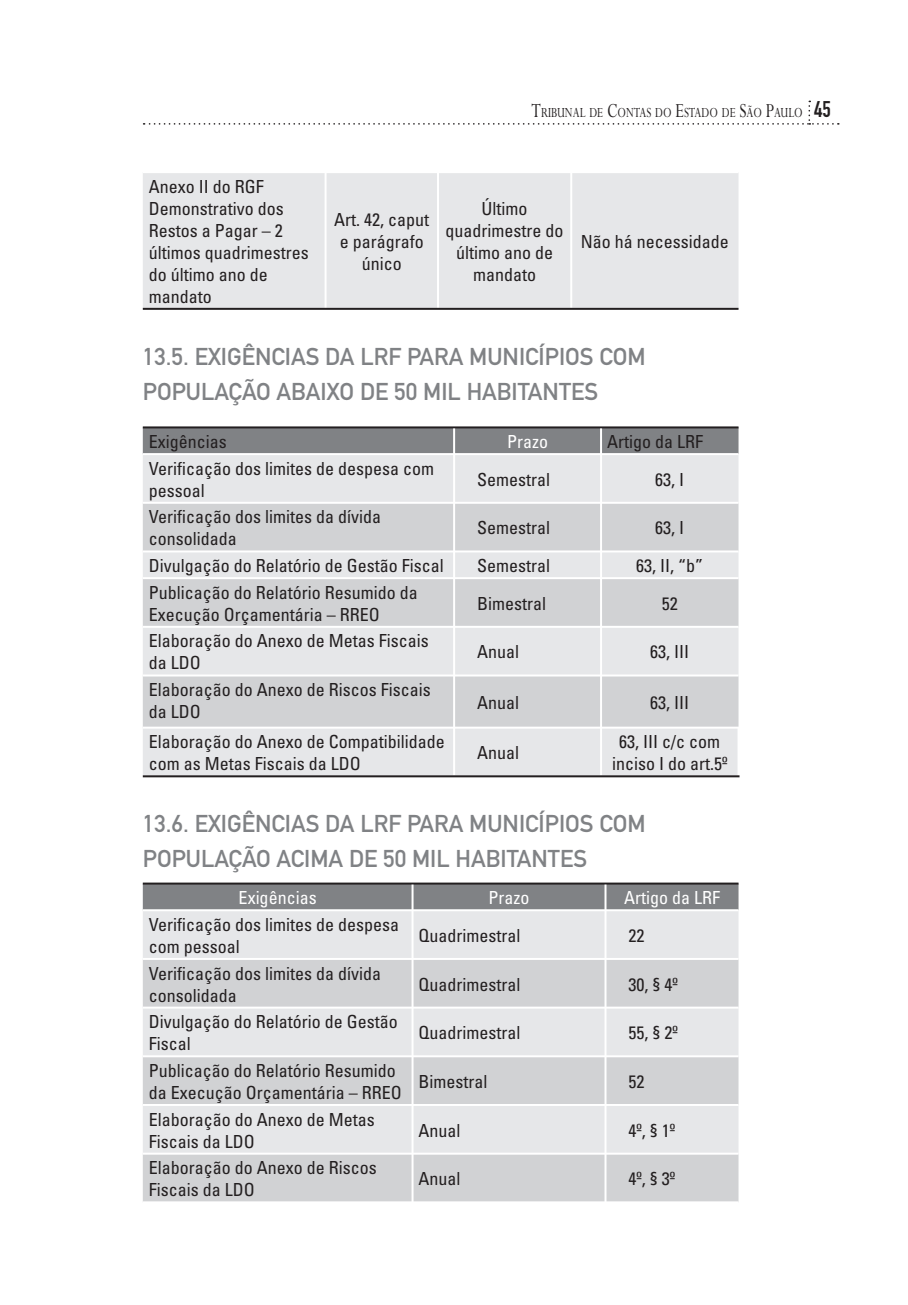
<style>
.page{position:relative;width:908px;height:1305px;background:#fff}
.page>*{position:absolute;margin:0;border:0;box-sizing:border-box;transform-origin:0 0}
.t1{font:24px/34.8px "DIN Mittelschrift Std";color:#808285}
.t2{font:22.4px "DIN Engschrift Std";color:#231f20}
.t3{font:condensed 18px/22px "Univers";color:#231f20}
.t4{font:condensed 18px "Univers";color:#fff}
.t5{font:15.6px "Perpetua";color:#231f20;scale:.75 1}
.s1{font-size:22.4px}
</style>
<div class="page">
<svg style="left:144px;top:101px;width:694px;height:24px"></svg>
<div style="left:143px;top:173px;width:595px;height:135px;background:#e6e7e9"></div>
<hr style="left:324px;top:173px;width:2px;height:135px;background:#fff">
<hr style="left:437px;top:173px;width:2px;height:135px;background:#fff">
<hr style="left:570px;top:173px;width:2px;height:135px;background:#fff">
<hr style="left:143px;top:308px;width:428px;height:2px;background:#231f20">
<hr style="left:571px;top:308px;width:167px;height:2px;background:#231f20">
<div style="left:143px;top:428px;width:595px;height:25px;background:#808285"></div>
<div style="left:143px;top:455px;width:595px;height:320px;background:#e6e7e9"></div>
<svg style="left:143px;top:504px;width:595px;height:222px;background:#d8d9db"></svg>
<hr style="left:143px;top:426px;width:458px;height:2px;background:#231f20">
<hr style="left:601px;top:426px;width:137px;height:2px;background:#231f20">
<hr style="left:453px;top:428px;width:2px;height:25px;background:#fff">
<hr style="left:600px;top:428px;width:2px;height:25px;background:#fff">
<hr style="left:453px;top:455px;width:2px;height:47px;background:#fff">
<hr style="left:600px;top:455px;width:2px;height:47px;background:#fff">
<hr style="left:143px;top:502px;width:458px;height:2px;background:#fff">
<hr style="left:453px;top:504px;width:2px;height:46px;background:#fff">
<hr style="left:601px;top:502px;width:137px;height:2px;background:#fff">
<hr style="left:600px;top:504px;width:2px;height:46px;background:#fff">
<hr style="left:143px;top:550px;width:458px;height:2px;background:#fff">
<hr style="left:453px;top:552px;width:2px;height:25px;background:#fff">
<hr style="left:601px;top:550px;width:137px;height:2px;background:#fff">
<hr style="left:600px;top:552px;width:2px;height:25px;background:#fff">
<hr style="left:143px;top:577px;width:458px;height:2px;background:#fff">
<hr style="left:453px;top:579px;width:2px;height:47px;background:#fff">
<hr style="left:601px;top:577px;width:137px;height:2px;background:#fff">
<hr style="left:600px;top:579px;width:2px;height:47px;background:#fff">
<hr style="left:143px;top:626px;width:458px;height:2px;background:#fff">
<hr style="left:453px;top:628px;width:2px;height:46px;background:#fff">
<hr style="left:601px;top:626px;width:137px;height:2px;background:#fff">
<hr style="left:600px;top:628px;width:2px;height:46px;background:#fff">
<hr style="left:143px;top:674px;width:458px;height:2px;background:#fff">
<hr style="left:453px;top:676px;width:2px;height:50px;background:#fff">
<hr style="left:601px;top:674px;width:137px;height:2px;background:#fff">
<hr style="left:600px;top:676px;width:2px;height:50px;background:#fff">
<hr style="left:143px;top:726px;width:458px;height:2px;background:#fff">
<hr style="left:453px;top:728px;width:2px;height:47px;background:#fff">
<hr style="left:601px;top:726px;width:138px;height:2px;background:#fff">
<hr style="left:600px;top:728px;width:2px;height:47px;background:#fff">
<hr style="left:737px;top:728px;width:2px;height:47px;background:#fff">
<hr style="left:143px;top:775px;width:458px;height:2px;background:#231f20">
<hr style="left:601px;top:775px;width:138px;height:2px;background:#231f20">
<div style="left:143px;top:884px;width:595px;height:25px;background:#808285"></div>
<div style="left:143px;top:911px;width:595px;height:47px;background:#e6e7e9"></div>
<svg style="left:143px;top:960px;width:595px;height:241px;background:#d9dadc"></svg>
<hr style="left:143px;top:882px;width:462px;height:2px;background:#231f20">
<hr style="left:605px;top:882px;width:133px;height:2px;background:#231f20">
<hr style="left:411px;top:884px;width:2px;height:25px;background:#fff">
<hr style="left:604px;top:884px;width:2px;height:25px;background:#fff">
<hr style="left:411px;top:911px;width:2px;height:47px;background:#fff">
<hr style="left:604px;top:911px;width:2px;height:47px;background:#fff">
<hr style="left:411px;top:960px;width:2px;height:46px;background:#fff">
<hr style="left:604px;top:960px;width:2px;height:46px;background:#fff">
<hr style="left:143px;top:1006px;width:462px;height:2px;background:#fff">
<hr style="left:411px;top:1008px;width:2px;height:47px;background:#fff">
<hr style="left:605px;top:1006px;width:133px;height:2px;background:#fff">
<hr style="left:604px;top:1008px;width:2px;height:47px;background:#fff">
<hr style="left:143px;top:1055px;width:462px;height:2px;background:#fff">
<hr style="left:411px;top:1057px;width:2px;height:47px;background:#fff">
<hr style="left:605px;top:1055px;width:133px;height:2px;background:#fff">
<hr style="left:604px;top:1057px;width:2px;height:47px;background:#fff">
<hr style="left:143px;top:1104px;width:462px;height:2px;background:#fff">
<hr style="left:411px;top:1106px;width:2px;height:46px;background:#fff">
<hr style="left:605px;top:1104px;width:133px;height:2px;background:#fff">
<hr style="left:604px;top:1106px;width:2px;height:46px;background:#fff">
<hr style="left:143px;top:1152px;width:462px;height:2px;background:#fff">
<hr style="left:411px;top:1154px;width:2px;height:47px;background:#fff">
<hr style="left:605px;top:1152px;width:133px;height:2px;background:#fff">
<hr style="left:604px;top:1154px;width:2px;height:47px;background:#fff">
<p class="t5" style="left:531px;top:107px;width:363px"><span class="s1">T</span>RIBUNAL DE <span class="s1">C</span>ONTAS DO <span class="s1">E</span>STADO DE <span class="s1">S</span>ÃO <span class="s1">P</span>AULO</p>
<p class="t2" style="left:814px;top:101px;width:18px">45</p>
<p class="t3" style="left:149px;top:177px;width:161px">Anexo II do RGF<br>Demonstrativo dos<br>Restos a Pagar – 2 últimos quadrimestres do último ano de mandato</p>
<p class="t3" style="left:334px;top:210px;width:96px;text-align:center">Art. 42, caput e parágrafo único</p>
<p class="t3" style="left:445px;top:199px;width:119px;text-align:center">Último quadrimestre do último ano de mandato</p>
<p class="t3" style="left:580px;top:232px;width:149px">Não há necessidade</p>
<h1 class="t1" style="left:143px;top:341px;width:504px">13.5. EXIGÊNCIAS DA LRF PARA MUNICÍPIOS COM<br>POPULAÇÃO ABAIXO DE 50 MIL HABITANTES</h1>
<p class="t3" style="left:149px;top:432px;width:79px">Exigências</p>
<p class="t4" style="left:507px;top:435px;width:43px">Prazo</p>
<p class="t3" style="left:607px;top:432px;width:97px">Artigo da LRF</p>
<p class="t3" style="left:149px;top:459px;width:287px">Verificação dos limites de despesa com pessoal</p>
<p class="t3" style="left:477px;top:470px;width:74px">Semestral</p>
<p class="t3" style="left:655px;top:470px;width:30px">63, I</p>
<p class="t3" style="left:149px;top:507px;width:234px">Verificação dos limites da dívida consolidada</p>
<p class="t3" style="left:477px;top:518px;width:74px">Semestral</p>
<p class="t3" style="left:655px;top:518px;width:30px">63, I</p>
<p class="t3" style="left:149px;top:556px;width:296px">Divulgação do Relatório de Gestão Fiscal</p>
<p class="t3" style="left:477px;top:556px;width:74px">Semestral</p>
<p class="t3" style="left:636px;top:556px;width:68px">63, II, “b”</p>
<p class="t3" style="left:149px;top:583px;width:270px">Publicação do Relatório Resumido da<br>Execução Orçamentária – RREO</p>
<p class="t3" style="left:477px;top:594px;width:70px">Bimestral</p>
<p class="t3" style="left:661px;top:594px;width:17px">52</p>
<p class="t3" style="left:149px;top:631px;width:281px">Elaboração do Anexo de Metas Fiscais da LDO</p>
<p class="t3" style="left:477px;top:642px;width:43px">Anual</p>
<p class="t3" style="left:650px;top:642px;width:40px">63, III</p>
<p class="t3" style="left:149px;top:680px;width:283px">Elaboração do Anexo de Riscos Fiscais da LDO</p>
<p class="t3" style="left:477px;top:693px;width:43px">Anual</p>
<p class="t3" style="left:650px;top:693px;width:40px">63, III</p>
<p class="t3" style="left:149px;top:732px;width:297px">Elaboração do Anexo de Compatibilidade com as Metas Fiscais da LDO</p>
<p class="t3" style="left:477px;top:743px;width:43px">Anual</p>
<p class="t3" style="left:612px;top:732px;width:117px;text-align:center">63, III c/c com inciso I do art.5º</p>
<h1 class="t1" style="left:143px;top:809px;width:504px">13.6. EXIGÊNCIAS DA LRF PARA MUNICÍPIOS COM<br>POPULAÇÃO ACIMA DE 50 MIL HABITANTES</h1>
<p class="t4" style="left:238px;top:891px;width:79px">Exigências</p>
<p class="t4" style="left:488px;top:891px;width:43px">Prazo</p>
<p class="t4" style="left:624px;top:891px;width:97px">Artigo da LRF</p>
<p class="t3" style="left:149px;top:915px;width:252px">Verificação dos limites de despesa com pessoal</p>
<p class="t3" style="left:418px;top:926px;width:103px">Quadrimestral</p>
<p class="t3" style="left:628px;top:926px;width:17px">22</p>
<p class="t3" style="left:149px;top:963px;width:234px">Verificação dos limites da dívida consolidada</p>
<p class="t3" style="left:418px;top:974px;width:103px">Quadrimestral</p>
<p class="t3" style="left:628px;top:974px;width:51px">30, § 4º</p>
<p class="t3" style="left:149px;top:1012px;width:250px">Divulgação do Relatório de Gestão<br>Fiscal</p>
<p class="t3" style="left:418px;top:1023px;width:103px">Quadrimestral</p>
<p class="t3" style="left:628px;top:1023px;width:51px">55, § 2º</p>
<p class="t3" style="left:149px;top:1061px;width:254px">Publicação do Relatório Resumido da Execução Orçamentária – RREO</p>
<p class="t3" style="left:418px;top:1072px;width:70px">Bimestral</p>
<p class="t3" style="left:628px;top:1072px;width:17px">52</p>
<p class="t3" style="left:149px;top:1109px;width:227px">Elaboração do Anexo de Metas<br>Fiscais da LDO</p>
<p class="t3" style="left:418px;top:1120px;width:43px">Anual</p>
<p class="t3" style="left:628px;top:1120px;width:48px">4º, § 1º</p>
<p class="t3" style="left:149px;top:1158px;width:229px">Elaboração do Anexo de Riscos<br>Fiscais da LDO</p>
<p class="t3" style="left:418px;top:1169px;width:43px">Anual</p>
<p class="t3" style="left:628px;top:1169px;width:48px">4º, § 3º</p>
</div>
